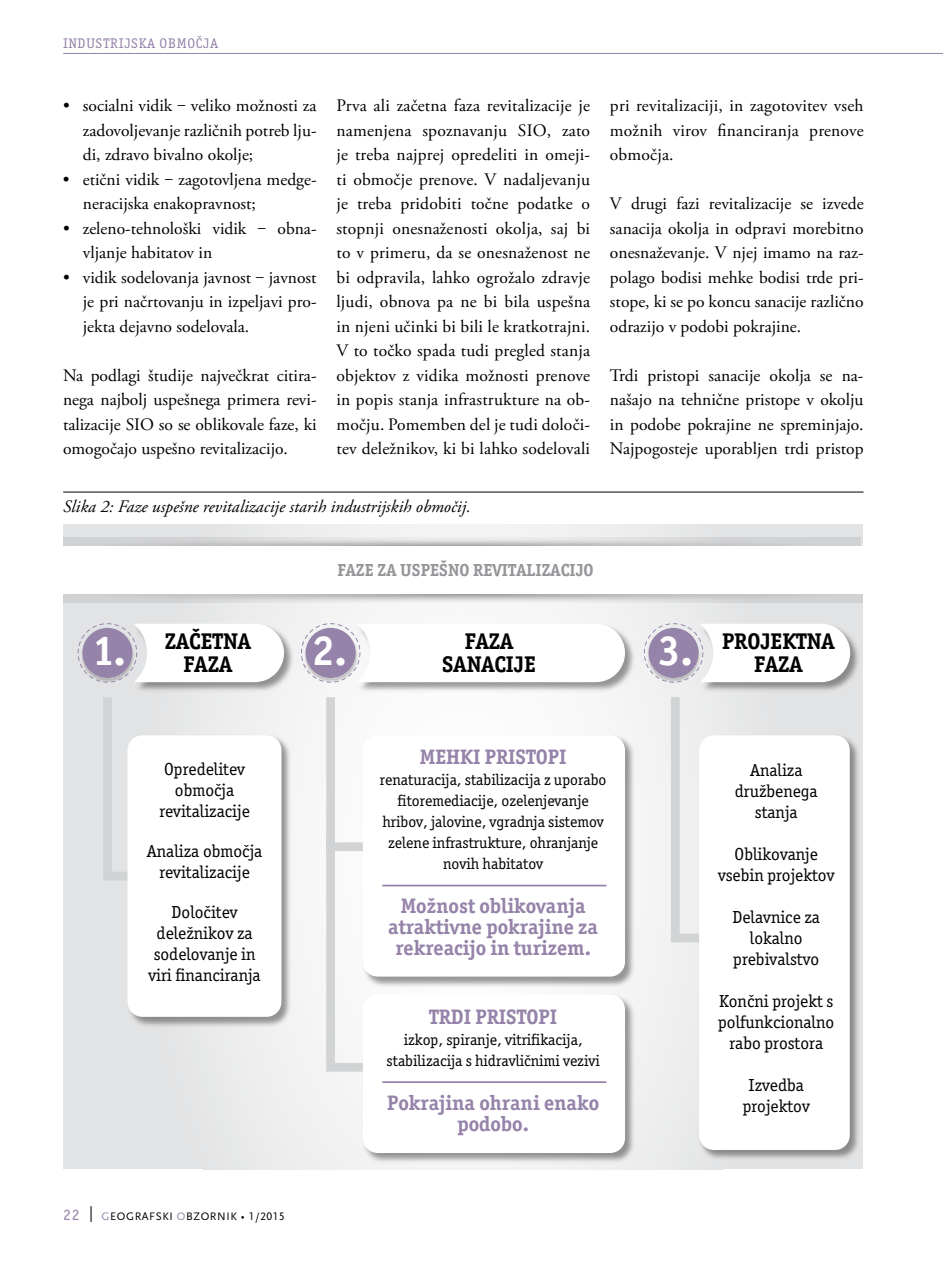
<style>
.page{position:relative;width:943px;height:1270px;background:#fff}
.page>*{position:absolute;margin:0;border:0;box-sizing:border-box;transform-origin:0 0}
.t1{font:700 42px "Officina Ser Itc TEE";color:#fff}
.t2{font:700 22.75px/22.8px "Officina Ser Itc TEE";color:#000;text-align:center}
.t3{font:700 21px/21px "Officina Ser Itc TEE";color:#9683a9;text-align:center}
.t4{font:17.5px/24.5px "Adobe Garamond Pro";color:#000;text-align:justify}
.t5{font:17.5px/21px "Officina Ser Itc TEE";color:#000;text-align:center}
.t6{font:italic 17.5px "Adobe Garamond Pro";color:#000}
.t7{font:700 17.5px "Officina Ser Itc TEE";letter-spacing:.005em;color:#939598}
.t8{font:15.75px/21px "Officina Ser Itc TEE";color:#000;text-align:center}
.t9{font:14px "Officina Ser Itc TEE";letter-spacing:.05em;color:#9683a9}
.t10{font:11.38px "AE Scala Sans";letter-spacing:.05em;color:#000}
.s1{font-family:"Officina Ser Itc TEE";font-size:15.75px;color:#9683a9}
.s2{color:#9683a9}
.s3{font-family:"AE Scala Sans SC"}
</style>
<div class="page">
<hr style="left:63px;top:53px;width:880px;height:1px;background:#9683a9">
<hr style="left:63px;top:492px;width:800px;height:1px;background:#000">
<div style="left:63px;top:524px;width:799px;height:645px;background:#e9e9ea"></div>
<svg style="left:64px;top:538px;width:796px;height:8px"></svg>
<svg style="left:64px;top:594px;width:798px;height:8px"></svg>
<div style="left:63px;top:546px;width:799px;height:48px;background:#fff"></div>
<img style="left:284px;top:638px;width:8px;height:40px">
<svg style="left:78px;top:623px;width:206px;height:258px"></svg>
<img style="left:354px;top:621px;width:279px;height:74px">
<svg style="left:301px;top:623px;width:324px;height:453px"></svg>
<img style="left:850px;top:635px;width:9px;height:47px">
<svg style="left:644px;top:623px;width:206px;height:324px"></svg>
<img style="left:125px;top:733px;width:169px;height:294px">
<div style="left:127px;top:735px;width:154px;height:282px;background:#fff;border-radius:15px"></div>
<img style="left:360px;top:733px;width:277px;height:256px">
<div style="left:363px;top:735px;width:262px;height:242px;background:#fff;border-radius:15px"></div>
<img style="left:360px;top:992px;width:276px;height:174px">
<div style="left:363px;top:995px;width:262px;height:158px;background:#fff;border-radius:15px"></div>
<img style="left:696px;top:733px;width:164px;height:427px">
<div style="left:699px;top:735px;width:150px;height:415px;background:#fff;border-radius:15px"></div>
<hr style="left:382px;top:885px;width:224px;height:1px;background:#9683a9">
<hr style="left:382px;top:1081px;width:224px;height:2px;background:#9683a9">
<p class="t9" style="left:63px;top:35px;width:156px">INDUSTRIJSKA OBMOČJA</p>
<p class="t4" style="left:83px;top:94px;width:235px;text-indent:-20px">• socialni vidik ‒ veliko možnosti za zadovoljevanje različnih potreb lju&shy;di, zdravo bivalno okolje;</p>
<p class="t4" style="left:83px;top:168px;width:235px;text-indent:-20px">• etični vidik ‒ zagotovljena medge&shy;neracijska enakopravnost;</p>
<p class="t4" style="left:83px;top:217px;width:235px;text-indent:-20px">• zeleno-tehnološki vidik ‒ obna&shy;vljanje habitatov in</p>
<p class="t4" style="left:83px;top:266px;width:235px;text-indent:-20px">• vidik sodelovanja javnost ‒ javnost je pri načrtovanju in izpeljavi pro&shy;jekta dejavno sodelovala.</p>
<p class="t4" style="left:63px;top:364px;width:255px">Na podlagi študije največkrat citira&shy;nega najbolj uspešnega primera revi&shy;talizacije SIO so se oblikovale faze, ki omogočajo uspešno revitalizacijo.</p>
<p class="t4" style="left:336px;top:94px;width:255px">Prva ali začetna faza revitalizacije je namenjena spoznavanju SIO, zato je treba najprej opredeliti in omeji&shy;ti območje prenove. V nadaljevanju je treba pridobiti točne podatke o stopnji onesnaženosti okolja, saj bi to v primeru, da se onesnaženost ne bi odpravila, lahko ogrožalo zdravje ljudi, obnova pa ne bi bila uspešna in njeni učinki bi bili le kratkotrajni.<br>V to točko spada tudi pregled stanja objektov z vidika možnosti prenove in popis stanja infrastrukture na ob&shy;močju. Pomemben del je tudi določi&shy;tev deležnikov, ki bi lahko sodelovali</p>
<p class="t6" style="left:63px;top:496px;width:409px">Slika 2: Faze uspešne revitalizacije starih industrijskih območij.</p>
<p class="t4" style="left:610px;top:94px;width:255px">pri revitalizaciji, in zagotovitev vseh možnih virov financiranja prenove območja.</p>
<p class="t4" style="left:610px;top:192px;width:255px">V drugi fazi revitalizacije se izvede sanacija okolja in odpravi morebitno onesnaževanje. V njej imamo na raz&shy;polago bodisi mehke bodisi trde pri&shy;stope, ki se po koncu sanacije različno odrazijo v podobi pokrajine.</p>
<p class="t4" style="left:610px;top:364px;width:255px">Trdi pristopi sanacije okolja se na&shy;našajo na tehnične pristope v okolju in podobe pokrajine ne spreminjajo.<br>Najpogosteje uporabljen trdi pristop</p>
<p class="t7" style="left:337px;top:559px;width:258px">FAZE ZA USPEŠNO REVITALIZACIJO</p>
<h2 class="t2" style="left:165px;top:630px;width:87px">ZAČETNA<br>FAZA</h2>
<h2 class="t2" style="left:442px;top:630px;width:95px">FAZA<br>SANACIJE</h2>
<h2 class="t2" style="left:722px;top:630px;width:114px">PROJEKTNA</h2>
<h1 class="t1" style="left:92px;top:625px;width:35px">1.</h1>
<h1 class="t1" style="left:312px;top:625px;width:36px">2.</h1>
<h2 class="t2" style="left:657px;top:653px;width:146px"><sup>3.</sup> FAZA</h2>
<p class="t5" style="left:159px;top:758px;width:92px">Opredelitev območja revitalizacije</p>
<p class="t5" style="left:147px;top:841px;width:117px">Analiza območja revitalizacije</p>
<p class="t5" style="left:148px;top:902px;width:114px">Določitev deležnikov za sodelovanje in viri financiranja</p>
<p class="t10" style="left:63px;top:1210px;width:223px"><span class="s1">22</span> <sup>|</sup> <span class="s2">G</span>EOGRAFSKI <span class="s2">O</span>BZORNIK • <span class="s3">1/2015</span></p>
<p class="t3" style="left:420px;top:747px;width:148px">MEHKI PRISTOPI</p>
<p class="t8" style="left:380px;top:770px;width:228px">renaturacija, stabilizacija z uporabo fitoremediacije, ozelenjevanje hribov, jalovine, vgradnja sistemov zelene infrastrukture, ohranjanje novih habitatov</p>
<p class="t3" style="left:388px;top:895px;width:211px">Možnost oblikovanja atraktivne pokrajine za rekreacijo in turizem.</p>
<p class="t3" style="left:429px;top:1007px;width:129px">TRDI PRISTOPI</p>
<p class="t8" style="left:386px;top:1030px;width:215px">izkop, spiranje, vitrifikacija, stabilizacija s hidravličnimi vezivi</p>
<p class="t3" style="left:387px;top:1092px;width:214px">Pokrajina ohrani enako podobo.</p>
<p class="t5" style="left:734px;top:760px;width:84px">Analiza družbenega stanja</p>
<p class="t5" style="left:718px;top:844px;width:118px">Oblikovanje vsebin projektov</p>
<p class="t5" style="left:732px;top:907px;width:89px">Delavnice za lokalno prebivalstvo</p>
<p class="t5" style="left:718px;top:991px;width:118px">Končni projekt s polfunkcionalno rabo prostora</p>
<p class="t5" style="left:742px;top:1075px;width:69px">Izvedba projektov</p>
</div>
